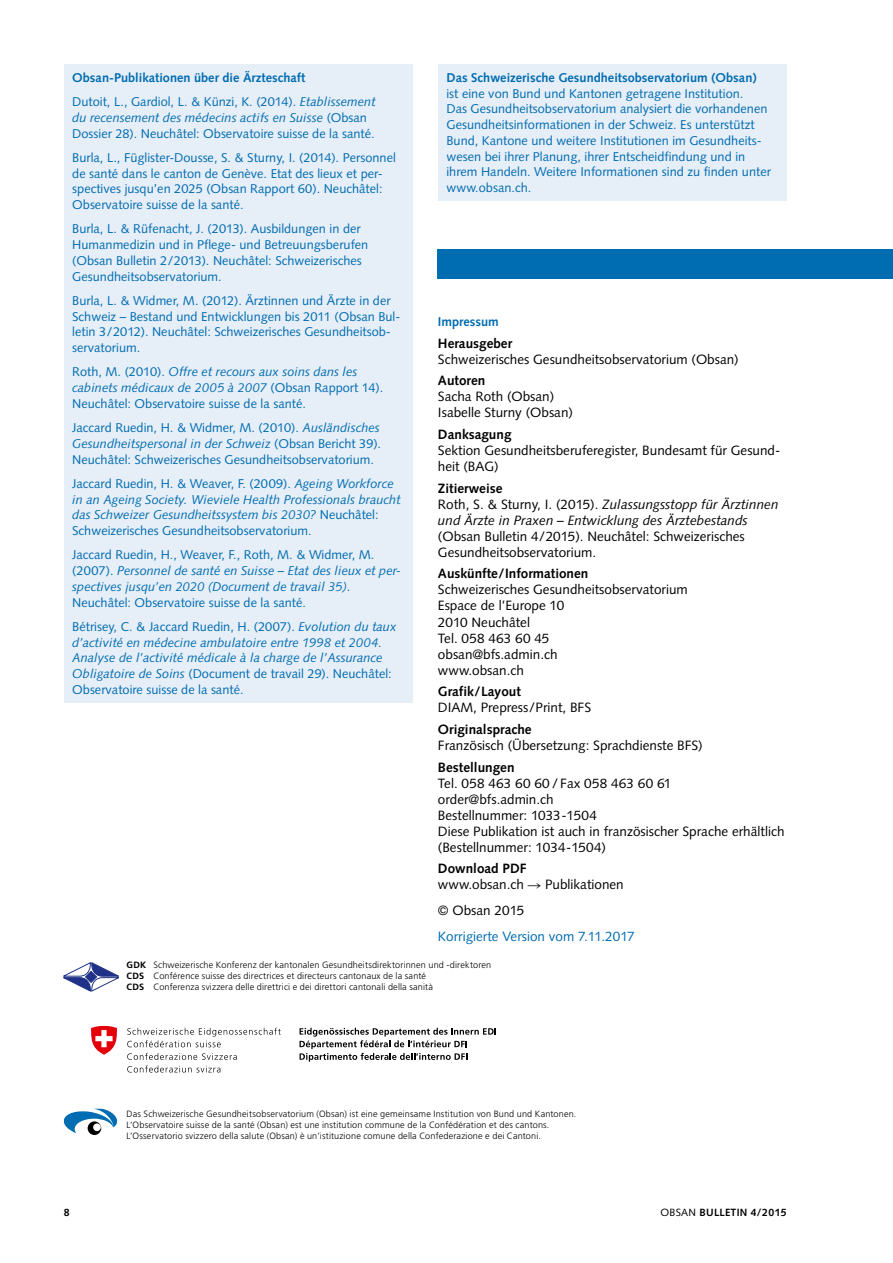
<style>
.page{position:relative;width:893px;height:1263px;background:#fff}
.page>*{position:absolute;margin:0;border:0;box-sizing:border-box;transform-origin:0 0}
.Impressum_Grundtext{font:13.5px/16px "Syntax LT Std";color:#000}
.Imressum_Titel{font:700 13.5px "Syntax LT Std";color:#000}
.Impressum_Grundtext-2{font:13.5px "Syntax LT Std";color:#006cb1}
.Blau_Grundtext_ohne{font:12.75px/15.8px "Syntax LT Std";color:#006cb1}
.Blau_Grundtext_ohne-2{font:italic 12.75px/15.8px "Syntax LT Std";color:#006cb1}
.Blau_Titel_Kasten_DT{font:700 12.75px "Syntax LT Std";color:#006cb1}
.Untertitel_Grunds{font:700 12.75px "Syntax LT Std";color:#006cb1}
.t1{font:700 10.5px "Syntax LT Std";letter-spacing:.025em;color:#000}
.t2{font:300 9.15px "Frutiger LT Std";letter-spacing:.015em;color:#000}
.s1{font-style:italic}
.s2{font-style:normal}
.s3{font-weight:700}
.s4{font-weight:400}
</style>
<div class="page">
<div style="left:438px;top:64px;width:349px;height:137px;background:#e6eef7"></div>
<svg style="left:64px;top:963px;width:54px;height:28px"></svg>
<svg style="left:127px;top:1028px;width:154px;height:19px"></svg>
<svg style="left:127px;top:1053px;width:110px;height:19px"></svg>
<svg style="left:91px;top:1026px;width:26px;height:28px"></svg>
<svg style="left:300px;top:1028px;width:196px;height:34px"></svg>
<svg style="left:64px;top:1108px;width:54px;height:27px"></svg>
<div style="left:438px;top:249px;width:455px;height:30px;background:#006cb1"></div>
<div style="left:64px;top:64px;width:348px;height:638px;background:#e6eef7"></div>
<p class="Blau_Titel_Kasten_DT" style="left:72px;top:70px;width:235px">Obsan-Publikationen über die Ärzteschaft</p>
<p class="Blau_Grundtext_ohne" style="left:72px;top:94px;width:305px">Dutoit, L., Gardiol, L. &amp; Künzi, K. (2014). <span class="s1">Etablissement du recensement des médecins actifs en Suisse</span> (Obsan<br>Dossier 28). Neuchâtel: Observatoire suisse de la santé.</p>
<p class="Blau_Grundtext_ohne" style="left:72px;top:150px;width:325px">Burla, L., Füglister-Dousse, S. &amp; Sturny, I. (2014). Personnel de santé dans le canton de Genève. Etat des lieux et per&shy;spectives jusqu’en 2025 (Obsan Rapport 60). Neuchâtel:<br>Observatoire suisse de la santé.</p>
<p class="Blau_Grundtext_ohne" style="left:72px;top:221px;width:298px">Burla, L. &amp; Rüfenacht, J. (2013). Ausbildungen in der Humanmedizin und in Pflege- und Betreuungsberufen (Obsan Bulletin 2/2013). Neuchâtel: Schweizerisches Gesundheitsobservatorium.</p>
<p class="Blau_Grundtext_ohne" style="left:72px;top:293px;width:330px">Burla, L. &amp; Widmer, M. (2012). Ärztinnen und Ärzte in der Schweiz – Bestand und Entwicklungen bis 2011 (Obsan Bul&shy;letin 3/2012). Neuchâtel: Schweizerisches Gesundheitsob&shy;servatorium.</p>
<p class="Blau_Grundtext_ohne" style="left:72px;top:364px;width:312px">Roth, M. (2010). <span class="s1">Offre et recours aux soins dans les cabinets médicaux de 2005 à 2007</span> (Obsan Rapport 14).<br>Neuchâtel: Observatoire suisse de la santé.</p>
<p class="Blau_Grundtext_ohne" style="left:72px;top:420px;width:310px;text-align:justify">Jaccard Ruedin, H. &amp; Widmer, M. (2010). <span class="s1">Ausländisches Gesundheitspersonal in der Schweiz</span> (Obsan Bericht 39).<br>Neuchâtel: Schweizerisches Gesundheitsobservatorium.</p>
<p class="Blau_Grundtext_ohne-2" style="left:72px;top:476px;width:330px"><span class="s2">Jaccard Ruedin, H. &amp; Weaver, F. (2009).</span> Ageing Workforce in an Ageing Society. Wieviele Health Professionals braucht das Schweizer Gesundheitssystem bis 2030? <span class="s2">Neuchâtel:<br>Schweizerisches Gesundheitsobservatorium.</span></p>
<p class="Blau_Grundtext_ohne" style="left:72px;top:547px;width:330px">Jaccard Ruedin, H., Weaver, F., Roth, M. &amp; Widmer, M. (2007). <span class="s1">Personnel de santé en Suisse – Etat des lieux et per&shy;spectives jusqu’en 2020 (Document de travail 35)</span>.<br>Neuchâtel: Observatoire suisse de la santé.</p>
<p class="Blau_Grundtext_ohne-2" style="left:72px;top:619px;width:326px"><span class="s2">Bétrisey, C. &amp; Jaccard Ruedin, H. (2007).</span> Evolution du taux d’activité en médecine ambulatoire entre 1998 et 2004.<br>Analyse de l’activité médicale à la charge de l’Assurance Obligatoire de Soins <span class="s2">(Document de travail 29). Neuchâtel:<br>Observatoire suisse de la santé.</span></p>
<p class="Blau_Grundtext_ohne" style="left:446px;top:70px;width:326px"><span class="s3">Das Schweizerische Gesundheitsobservatorium (Obsan) </span>ist eine von Bund und Kantonen getragene Institution.<br>Das Gesundheitsobservatorium analysiert die vorhandenen Gesundheitsinformationen in der Schweiz. Es unterstützt Bund, Kantone und weitere Institutionen im Gesundheits&shy;wesen bei ihrer Planung, ihrer Entscheidfindung und in ihrem Handeln. Weitere Informationen sind zu finden unter www.obsan.ch.</p>
<p class="Untertitel_Grunds" style="left:438px;top:314px;width:62px">Impressum</p>
<p class="Imressum_Titel" style="left:438px;top:335px;width:76px">Herausgeber</p>
<p class="Impressum_Grundtext" style="left:438px;top:351px;width:302px">Schweizerisches Gesundheitsobservatorium (Obsan)</p>
<p class="Imressum_Titel" style="left:438px;top:373px;width:49px">Autoren</p>
<p class="Impressum_Grundtext" style="left:438px;top:389px;width:118px">Sacha Roth (Obsan)</p>
<p class="Impressum_Grundtext" style="left:438px;top:405px;width:137px">Isabelle Sturny (Obsan)</p>
<p class="Imressum_Titel" style="left:438px;top:426px;width:75px">Danksagung</p>
<p class="Impressum_Grundtext" style="left:438px;top:442px;width:344px">Sektion Gesundheitsberuferegister, Bundesamt für Gesund&shy;heit (BAG)</p>
<p class="Imressum_Titel" style="left:438px;top:480px;width:66px">Zitierweise</p>
<p class="Impressum_Grundtext" style="left:438px;top:496px;width:342px">Roth, S. &amp; Sturny, I. (2015). <span class="s1">Zulassungsstopp für Ärztinnen und Ärzte in Praxen – Entwicklung des Ärztebestands </span>(Obsan Bulletin 4/2015). Neuchâtel: Schweizerisches Gesundheitsobservatorium.</p>
<p class="Imressum_Titel" style="left:438px;top:566px;width:152px">Auskünfte/Informationen</p>
<p class="Impressum_Grundtext" style="left:438px;top:582px;width:251px">Schweizerisches Gesundheitsobservatorium</p>
<p class="Impressum_Grundtext" style="left:438px;top:598px;width:128px">Espace de l’Europe 10</p>
<p class="Impressum_Grundtext" style="left:438px;top:614px;width:94px">2010 Neuchâtel</p>
<p class="Impressum_Grundtext" style="left:438px;top:630px;width:113px">Tel. 058 463 60 45</p>
<p class="Impressum_Grundtext" style="left:438px;top:646px;width:121px">obsan@bfs.admin.ch</p>
<p class="Impressum_Grundtext" style="left:438px;top:662px;width:88px">www.obsan.ch</p>
<p class="Imressum_Titel" style="left:438px;top:684px;width:84px">Grafik/Layout</p>
<p class="Impressum_Grundtext" style="left:438px;top:700px;width:155px">DIAM, Prepress/Print, BFS</p>
<p class="Imressum_Titel" style="left:438px;top:721px;width:95px">Originalsprache</p>
<p class="Impressum_Grundtext" style="left:438px;top:737px;width:266px">Französisch (Übersetzung: Sprachdienste BFS)</p>
<p class="Imressum_Titel" style="left:438px;top:759px;width:78px">Bestellungen</p>
<p class="Impressum_Grundtext" style="left:438px;top:775px;width:235px">Tel. 058 463 60 60 / Fax 058 463 60 61</p>
<p class="Impressum_Grundtext" style="left:438px;top:791px;width:117px">order@bfs.admin.ch</p>
<p class="Impressum_Grundtext" style="left:438px;top:807px;width:161px">Bestellnummer: 1033-1504</p>
<p class="Impressum_Grundtext" style="left:438px;top:823px;width:348px">Diese Publikation ist auch in französischer Sprache erhältlich (Bestellnummer: 1034-1504)</p>
<p class="Imressum_Titel" style="left:438px;top:861px;width:90px">Download PDF</p>
<p class="Impressum_Grundtext" style="left:438px;top:877px;width:187px">www.obsan.ch → Publikationen</p>
<p class="Impressum_Grundtext" style="left:438px;top:902px;width:88px">© Obsan 2015</p>
<p class="Impressum_Grundtext-2" style="left:438px;top:928px;width:198px">Korrigierte Version vom 7.11.2017</p>
<p class="t2" style="left:127px;top:960px;width:366px"><span class="s3">GDK</span> Schweizerische Konferenz der kantonalen Gesundheitsdirektorinnen und -direktoren</p>
<p class="t2" style="left:127px;top:971px;width:301px"><span class="s3">CDS</span> Conférence suisse des directrices et directeurs cantonaux de la santé</p>
<p class="t2" style="left:127px;top:982px;width:308px"><span class="s3">CDS</span> Conferenza svizzera delle direttrici e dei direttori cantonali della sanità</p>
<p class="t2" style="left:127px;top:1108px;width:451px">Das Schweizerische Gesundheitsobservatorium (Obsan) ist eine gemeinsame Institution von Bund und Kantonen.</p>
<p class="t2" style="left:127px;top:1119px;width:424px">L’Observatoire suisse de la santé (Obsan) est une institution commune de la Confédération et des cantons.</p>
<p class="t2" style="left:127px;top:1130px;width:416px">L’Osservatorio svizzero della salute (Obsan) è un’istituzione comune della Confederazione e dei Cantoni.</p>
<p class="t1" style="left:64px;top:1206px;width:7px">8</p>
<p class="t1" style="left:661px;top:1206px;width:128px"><span class="s4">OBSAN</span> BULLETIN 4/2015</p>
</div>
